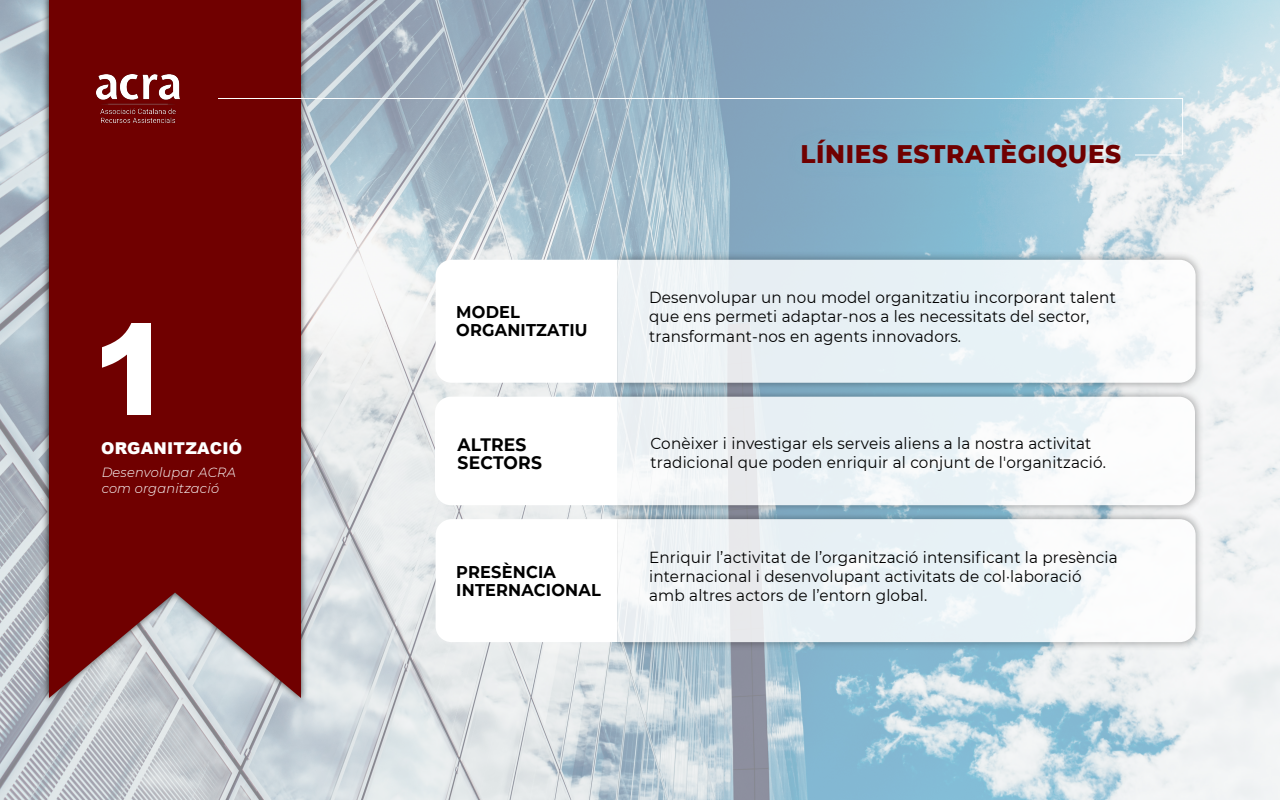
<style>
.page{position:relative;width:1280px;height:800px;background:#fff}
.page>*{position:absolute;margin:0;border:0;box-sizing:border-box;transform-origin:0 0}
.t1{font:800 26px "Montserrat";letter-spacing:.025em;color:#700000;scale:.95 1}
.t2{font:700 18px/18px "Montserrat";letter-spacing:.01em;color:#000;scale:.95 1}
.t3{font:700 17px/18px "Montserrat";letter-spacing:.01em;color:#000;scale:.95 1}
.t4{font:900 16.3px "Arial";letter-spacing:.015em;color:#fff}
.t5{font:16px/19.2px "Montserrat";letter-spacing:.01em;color:#000;scale:.95 1}
.t6{font:italic 300 13.3px/15.6px "Montserrat";letter-spacing:.015em;color:#fff}
</style>
<div class="page">
<img style="left:0;top:0;width:1280px;height:800px">
<img style="left:40px;top:0;width:271px;height:708px">
<svg style="left:49px;top:0;width:252px;height:698px;background:#771010"></svg>
<svg style="left:102px;top:323px;width:49px;height:92px"></svg>
<img style="left:97px;top:75px;width:83px;height:47px">
<hr style="left:218px;top:98px;width:965px;height:1px;background:#fff">
<img style="left:779px;top:118px;width:501px;height:73px">
<img style="left:605px;top:248px;width:603px;height:147px">
<svg style="left:618px;top:260px;width:578px;height:123px;fill:#e8f2f6"></svg>
<svg style="left:436px;top:260px;width:182px;height:123px"></svg>
<img style="left:605px;top:384px;width:602px;height:123px">
<svg style="left:617px;top:397px;width:578px;height:108px;fill:#edf3f6"></svg>
<svg style="left:435px;top:397px;width:182px;height:108px"></svg>
<img style="left:605px;top:507px;width:603px;height:147px">
<svg style="left:618px;top:519px;width:578px;height:123px;fill:#ebf2f6"></svg>
<svg style="left:436px;top:519px;width:182px;height:123px"></svg>
<hr style="left:1182px;top:99px;width:1px;height:56px;background:#fff">
<hr style="left:1135px;top:155px;width:48px;height:1px;background:#fff">
<p class="t4" style="left:101px;top:437px;width:142px">ORGANITZACIÓ</p>
<p class="t6" style="left:102px;top:464px;width:136px">Desenvolupar ACRA com organització</p>
<h1 class="t1" style="left:801px;top:135px;width:339px">LÍNIES ESTRATÈGIQUES</h1>
<p class="t3" style="left:456px;top:303px;width:140px">MODEL<br>ORGANITZATIU</p>
<p class="t2" style="left:458px;top:435px;width:90px">ALTRES<br>SECTORS</p>
<p class="t3" style="left:456px;top:562px;width:154px">PRESÈNCIA<br>INTERNACIONAL</p>
<p class="t5" style="left:649px;top:287px;width:493px">Desenvolupar un nou model organitzatiu incorporant talent que ens permeti adaptar-nos a les necessitats del sector, transformant-nos en agents innovadors.</p>
<p class="t5" style="left:651px;top:433px;width:481px">Conèixer i investigar els serveis aliens a la nostra activitat tradicional que poden enriquir al conjunt de l'organització.</p>
<p class="t5" style="left:649px;top:547px;width:495px">Enriquir l’activitat de l’organització intensificant la presència internacional i desenvolupant activitats de col·laboració amb altres actors de l’entorn global.</p>
</div>
